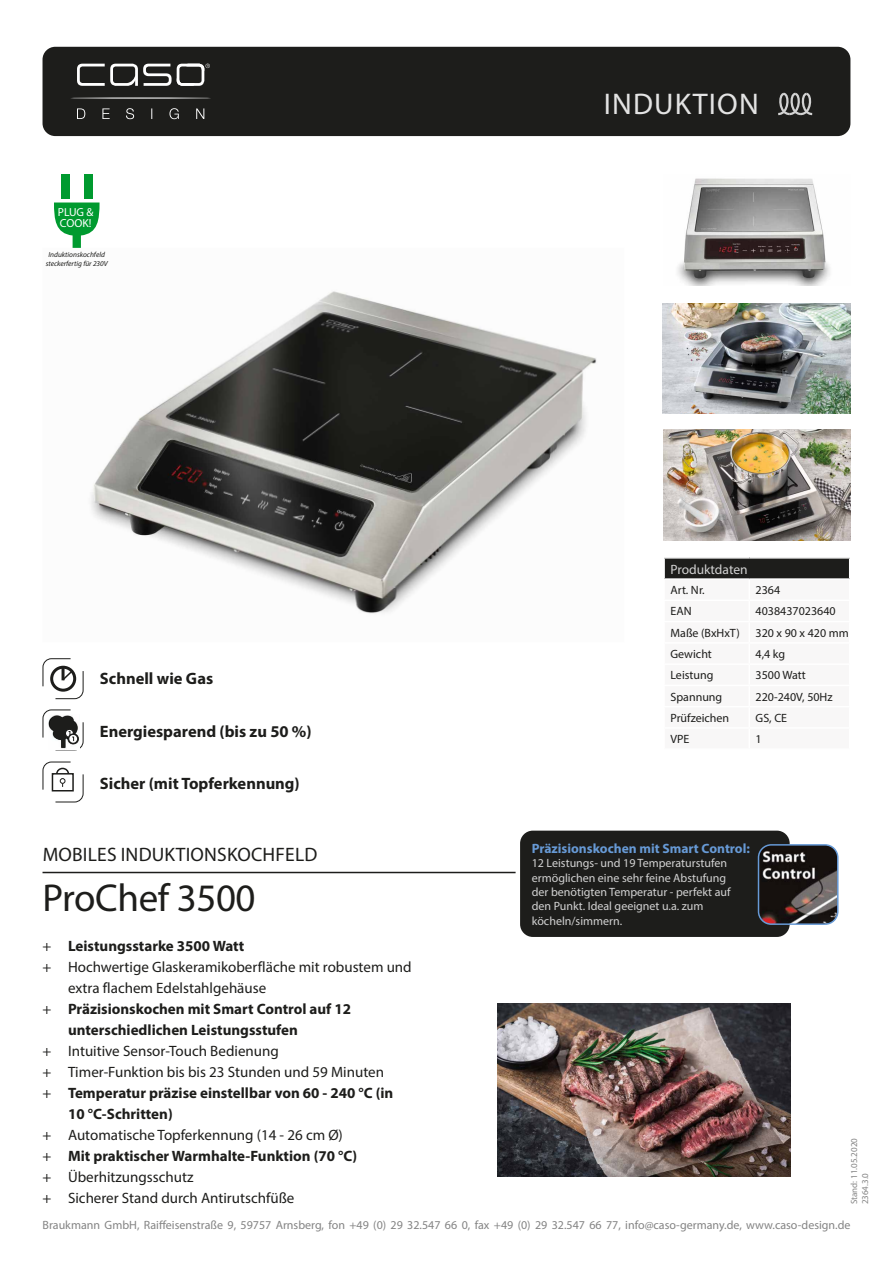
<style>
.page{position:relative;width:893px;height:1263px;background:#fff}
.page>*{position:absolute;margin:0;border:0;box-sizing:border-box;transform-origin:0 0}
.t1{font:39px "Myriad Pro";letter-spacing:-.01em;color:#1d1d1b}
.t2{font:30px "Myriad Pro";letter-spacing:.04em;color:#e3e3e3}
.t3{font:19.5px "Myriad Pro";letter-spacing:.01em;color:#1d1d1b}
.t4{font:700 16.5px "Myriad Pro";color:#1d1d1b}
.t5{font:15px/21px "Myriad Pro";color:#1d1d1b}
.t6{font:700 15px "Myriad Pro";color:#1d1d1b}
.t7{font:700 13.5px "Myriad Pro";color:#679ad6}
.t8{font:13.5px "Myriad Pro";color:#d2d2d2}
.t9{font:12px/14.4px "Myriad Pro";color:#d2d2d2}
.t10{font:12px "Myriad Pro";color:#848484}
.t11{font:12px "Myriad Pro";color:#1d1d1b}
.t12{font:11.7px/11.7px "Myriad Pro";color:#fff}
.t13{font:9px/10.8px "Myriad Pro";color:#848484}
.t14{font:italic 7.35px/8.9px "Myriad Pro";color:#1d1d1b;text-align:center}
.s1{font-weight:400}
.s2{font-weight:700}
</style>
<div class="page">
<img style="left:91px;top:291px;width:506px;height:323px">
<img style="left:663px;top:429px;width:187px;height:111px">
<img style="left:663px;top:303px;width:187px;height:111px">
<div style="left:61px;top:174px;width:8px;height:25px;background:#009a2f"></div>
<div style="left:84px;top:174px;width:9px;height:25px;background:#009a2f"></div>
<svg style="left:54px;top:202px;width:46px;height:46px"></svg>
<svg style="left:42px;top:658px;width:42px;height:41px"></svg>
<svg style="left:42px;top:761px;width:42px;height:42px"></svg>
<svg style="left:42px;top:709px;width:42px;height:42px"></svg>
<div style="left:43px;top:47px;width:807px;height:89px;background:#1d1d1b;border-radius:13px"></div>
<hr style="left:70px;top:97px;width:141px;height:2px;background:#fff;border-radius:50%">
<svg style="left:77px;top:64px;width:133px;height:22px"></svg>
<svg style="left:77px;top:108px;width:127px;height:11px"></svg>
<hr style="left:43px;top:872px;width:473px;height:1px;background:#1d1d1b">
<svg style="left:778px;top:92px;width:35px;height:24px"></svg>
<img style="left:498px;top:1003px;width:293px;height:174px">
<img style="left:677px;top:178px;width:153px;height:107px">
<div style="left:520px;top:831px;width:270px;height:106px;background:#1d1d1b;border-radius:13px"></div>
<img style="left:758px;top:845px;width:80px;height:79px">
<div style="left:758px;top:844px;width:80px;height:81px;border:2px solid #679ad6;border-radius:13px"></div>
<div style="left:664px;top:559px;width:186px;height:20px;background:#1d1d1b"></div>
<p class="t12" style="left:58px;top:206px;width:37px">PLUG &amp;<br>COOK!</p>
<p class="t14" style="left:46px;top:250px;width:64px">Induktionskochfeld steckerfertig für 230V</p>
<p class="t4" style="left:100px;top:668px;width:115px">Schnell wie Gas</p>
<p class="t4" style="left:100px;top:720px;width:213px">Energiesparend (bis zu 50 %)</p>
<p class="t4" style="left:100px;top:773px;width:201px">Sicher (mit Topferkennung)</p>
<h3 class="t3" style="left:43px;top:842px;width:276px">MOBILES INDUKTIONSKOCHFELD</h3>
<h1 class="t1" style="left:43px;top:873px;width:215px">ProChef 3500</h1>
<p class="t6" style="left:43px;top:936px;width:203px"><span class="s1">+</span> Leistungsstarke 3500 Watt</p>
<p class="t5" style="left:43px;top:956px;width:371px">+ Hochwertige Glaskeramikoberfläche mit robustem und</p>
<p class="t5" style="left:68px;top:977px;width:200px">extra flachem Edelstahlgehäuse</p>
<p class="t6" style="left:43px;top:999px;width:310px"><span class="s1">+</span> Präzisionskochen mit Smart Control auf 12</p>
<p class="t6" style="left:68px;top:1020px;width:231px">unterschiedlichen Leistungsstufen</p>
<p class="t5" style="left:43px;top:1040px;width:238px">+ Intuitive Sensor-Touch Bedienung</p>
<p class="t5" style="left:43px;top:1061px;width:343px">+ Timer-Funktion bis bis 23 Stunden und 59 Minuten</p>
<p class="t6" style="left:43px;top:1083px;width:352px"><span class="s1">+</span> Temperatur präzise einstellbar von 60 - 240 °C (in</p>
<p class="t6" style="left:68px;top:1104px;width:106px">10 °C-Schritten)</p>
<p class="t5" style="left:43px;top:1124px;width:316px">+ Automatische Topferkennung (14 - 26 cm Ø)<br>+ <span class="s2">Mit praktischer Warmhalte-Funktion (70 °C) </span>+ Überhitzungsschutz<br>+ Sicherer Stand durch Antirutschfüße</p>
<h2 class="t2" style="left:604px;top:85px;width:156px">INDUKTION</h2>
<p class="t8" style="left:670px;top:561px;width:79px">Produktdaten</p>
<p class="t11" style="left:670px;top:583px;width:36px">Art. Nr.</p>
<p class="t11" style="left:756px;top:583px;width:26px">2364</p>
<p class="t11" style="left:670px;top:604px;width:23px">EAN</p>
<p class="t11" style="left:756px;top:604px;width:82px">4038437023640</p>
<p class="t11" style="left:670px;top:625px;width:71px">Maße (BxHxT)</p>
<p class="t11" style="left:756px;top:625px;width:95px">320 x 90 x 420 mm</p>
<p class="t11" style="left:670px;top:647px;width:43px">Gewicht</p>
<p class="t11" style="left:756px;top:647px;width:31px">4,4 kg</p>
<p class="t11" style="left:670px;top:668px;width:45px">Leistung</p>
<p class="t11" style="left:756px;top:668px;width:52px">3500 Watt</p>
<p class="t11" style="left:670px;top:689px;width:53px">Spannung</p>
<p class="t11" style="left:756px;top:689px;width:79px">220-240V, 50Hz</p>
<p class="t11" style="left:670px;top:710px;width:60px">Prüfzeichen</p>
<p class="t11" style="left:756px;top:710px;width:33px">GS, CE</p>
<p class="t11" style="left:670px;top:732px;width:20px">VPE</p>
<p class="t11" style="left:756px;top:732px;width:8px">1</p>
<p class="t7" style="left:532px;top:839px;width:220px">Präzisionskochen mit Smart Control:</p>
<p class="t9" style="left:532px;top:856px;width:200px">12 Leistungs- und 19 Temperaturstufen ermöglichen eine sehr feine Abstufung der benötigten Temperatur - perfekt auf den Punkt. Ideal geeignet u.a. zum köcheln/simmern.</p>
<p class="t13" style="left:849px;top:1204px;width:68px;rotate:-90deg">Stand: 11.05.2020<br>2364.3.0</p>
<p class="t10" style="left:43px;top:1217px;width:809px">Braukmann GmbH, Raiffeisenstraße 9, 59757 Arnsberg, fon +49 (0) 29 32.547 66 0, fax +49 (0) 29 32.547 66 77, info@caso-germany.de, www.caso-design.de</p>
</div>
